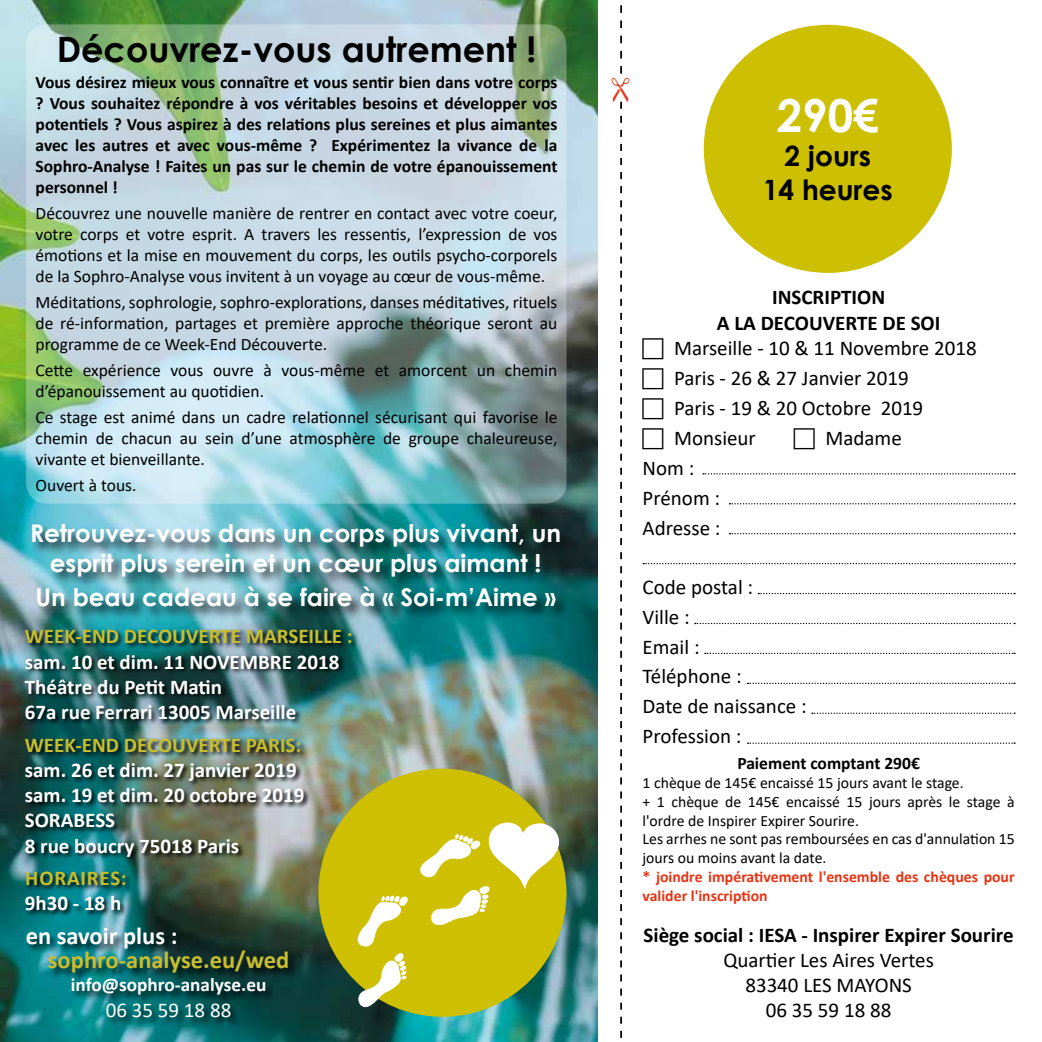
<style>
.page{position:relative;width:1042px;height:1042px;background:#fff}
.page>*{position:absolute;margin:0;border:0;box-sizing:border-box;transform-origin:0 0}
.t1{font:700 45.5px "Century Gothic";color:#fff}
.t2{font:700 35px "Century Gothic";color:#000}
.t3{font:700 28px/33.6px "Century Gothic";color:#000;text-align:center}
.t4{font:700 24.5px/29.4px "Century Gothic";color:#fff;text-align:center}
.t5{font:700 24.5px "Calibri";color:#c7be2e}
.t6{font:700 24.5px "Calibri";color:#fff}
.t7{font:21px/29.8px "Calibri";color:#000}
.t8{font:700 21px/25.2px "Calibri";color:#fff}
.t9{font:700 21px/25.2px "Calibri";color:#000;text-align:center}
.t10{font:700 21px "Calibri";color:#c7be2e}
.t11{font:21px "Calibri";color:#fff}
.t12{font:700 21px "Calibri";letter-spacing:.04em;color:#c7be2e}
.t13{font:700 19.25px "Calibri";color:#fff}
.t14{font:17.5px/21px "Calibri";color:#000;text-align:justify}
.t15{font:700 17.5px/21px "Calibri";color:#000;text-align:justify}
.t16{font:15.75px/18.9px "Calibri";color:#000}
.t17{font:700 15.75px/18.9px "Calibri";color:#e63314}
</style>
<div class="page">
<img style="left:0;top:0;width:598px;height:1042px">
<svg style="left:26px;top:24px;width:540px;height:480px;background:#b4ced1"></svg>
<div style="left:318px;top:769px;width:248px;height:248px;background:#cec000;border-radius:50%"></div>
<svg style="left:420px;top:818px;width:144px;height:107px"></svg>
<svg style="left:356px;top:895px;width:52px;height:113px"></svg>
<div style="left:31px;top:523px;width:544px;height:98px;background:#000;opacity:.75"></div>
<img style="left:24px;top:629px;width:334px;height:287px">
<div style="left:26px;top:927px;width:272px;height:99px;background:#000;opacity:.75"></div>
<div style="left:704px;top:25px;width:248px;height:248px;background:#cdbf02;border-radius:50%"></div>
<svg style="left:703px;top:473px;width:312px;height:1px"></svg>
<svg style="left:729px;top:503px;width:286px;height:1px"></svg>
<svg style="left:729px;top:533px;width:286px;height:1px"></svg>
<svg style="left:643px;top:563px;width:372px;height:1px"></svg>
<svg style="left:758px;top:593px;width:257px;height:1px"></svg>
<svg style="left:695px;top:623px;width:320px;height:1px"></svg>
<svg style="left:705px;top:653px;width:310px;height:1px"></svg>
<svg style="left:747px;top:683px;width:268px;height:1px"></svg>
<svg style="left:812px;top:712px;width:203px;height:2px"></svg>
<svg style="left:747px;top:742px;width:268px;height:2px"></svg>
<svg style="left:620px;top:5px;width:2px;height:1033px"></svg>
<h2 class="t2" style="left:57px;top:23px;width:481px">Découvrez-vous autrement !</h2>
<p class="t15" style="left:36px;top:93px;width:523px">? Vous souhaitez répondre à vos véritables besoins et développer vos potentiels ? Vous aspirez à des relations plus sereines et plus aimantes avec les autres et avec vous-même ? Expérimentez la vivance de la Sophro-Analyse ! Faites un pas sur le chemin de votre épanouissement personnel !</p>
<p class="t14" style="left:36px;top:202px;width:523px">Découvrez une nouvelle manière de rentrer en contact avec votre coeur, votre corps et votre esprit. A travers les ressentis, l’expression de vos émotions et la mise en mouvement du corps, les outils psycho-corporels de la Sophro-Analyse vous invitent à un voyage au cœur de vous-même.</p>
<p class="t14" style="left:36px;top:291px;width:523px">Méditations, sophrologie, sophro-explorations, danses méditatives, rituels de ré-information, partages et première approche théorique seront au programme de ce Week-End Découverte.</p>
<p class="t14" style="left:36px;top:359px;width:523px">Cette expérience vous ouvre à vous-même et amorcent un chemin d’épanouissement au quotidien.</p>
<p class="t14" style="left:36px;top:406px;width:523px">Ce stage est animé dans un cadre relationnel sécurisant qui favorise le chemin de chacun au sein d’une atmosphère de groupe chaleureuse, vivante et bienveillante.</p>
<p class="t14" style="left:36px;top:474px;width:102px">Ouvert à tous.</p>
<h3 class="t4" style="left:30px;top:517px;width:533px">Retrouvez-vous dans un corps plus vivant, un esprit plus serein et un cœur plus aimant !</h3>
<h3 class="t4" style="left:35px;top:581px;width:522px">Un beau cadeau à se faire à « Soi‑ m’Aime »</h3>
<p class="t10" style="left:25px;top:621px;width:329px">WEEK-END DECOUVERTE MARSEILLE :</p>
<p class="t8" style="left:25px;top:649px;width:316px">sam. 10 et dim. 11 NOVEMBRE 2018<br>Théâtre du Petit Matin<br>67a rue Ferrari 13005 Marseille</p>
<p class="t10" style="left:25px;top:730px;width:278px">WEEK-END DECOUVERTE PARIS:</p>
<p class="t8" style="left:25px;top:757px;width:281px">sam. 26 et dim. 27 janvier 2019 sam. 19 et dim. 20 octobre 2019<br>SORABESS<br>8 rue boucry 75018 Paris</p>
<p class="t12" style="left:25px;top:863px;width:103px">HORAIRES:</p>
<p class="t8" style="left:25px;top:890px;width:98px">9h30 - 18 h</p>
<h3 class="t6" style="left:26px;top:918px;width:153px">en savoir plus :</h3>
<h3 class="t5" style="left:48px;top:943px;width:243px">sophro-analyse.eu/wed</h3>
<p class="t13" style="left:71px;top:971px;width:197px">info@sophro-analyse.eu</p>
<p class="t11" style="left:106px;top:995px;width:127px">06 35 59 18 88</p>
<p class="t15" style="left:36px;top:72px;width:523px">Vous désirez mieux vous connaître et vous sentir bien dans votre corps</p>
<h1 class="t1" style="left:777px;top:81px;width:103px">290€</h1>
<h3 class="t3" style="left:763px;top:138px;width:131px">2 jours<br>14 heures</h3>
<p class="t9" style="left:717px;top:284px;width:225px">INSCRIPTION<br>A LA DECOUVERTE DE SOI</p>
<p class="t7" style="left:674px;top:332px;width:304px">Marseille - 10 &amp; 11 Novembre 2018<br>Paris - 26 &amp; 27 Janvier 2019<br>Paris - 19 &amp; 20 Octobre 2019<br>Monsieur</p>
<p class="t7" style="left:825px;top:423px;width:78px">Madame</p>
<p class="t7" style="left:642px;top:453px;width:79px">Nom :<br>Prénom :<br>Adresse :</p>
<p class="t7" style="left:642px;top:572px;width:166px">Code postal :<br>Ville :<br>Email :<br>Téléphone :<br>Date de naissance :<br>Profession :</p>
<p class="t15" style="left:737px;top:752px;width:184px">Paiement comptant 290€</p>
<p class="t16" style="left:642px;top:772px;width:374px">1 chèque de 145€ encaissé 15 jours avant le stage.<br>+ 1 chèque de 145€ encaissé 15 jours après le stage à l'ordre de Inspirer Expirer Sourire.<br>Les arrhes ne sont pas remboursées en cas d'annulation 15 jours ou moins avant la date.</p>
<p class="t17" style="left:642px;top:867px;width:374px">* joindre impérativement l'ensemble des chèques pour valider l'inscription</p>
<p class="t9" style="left:643px;top:921px;width:372px">Siège social : IESA - Inspirer Expirer Sourire</p>
<p class="t7" style="left:723px;top:946px;width:212px;line-height:25.2px;text-align:center">Quartier Les Aires Vertes<br>83340 LES MAYONS<br>06 35 59 18 88</p>
</div>
